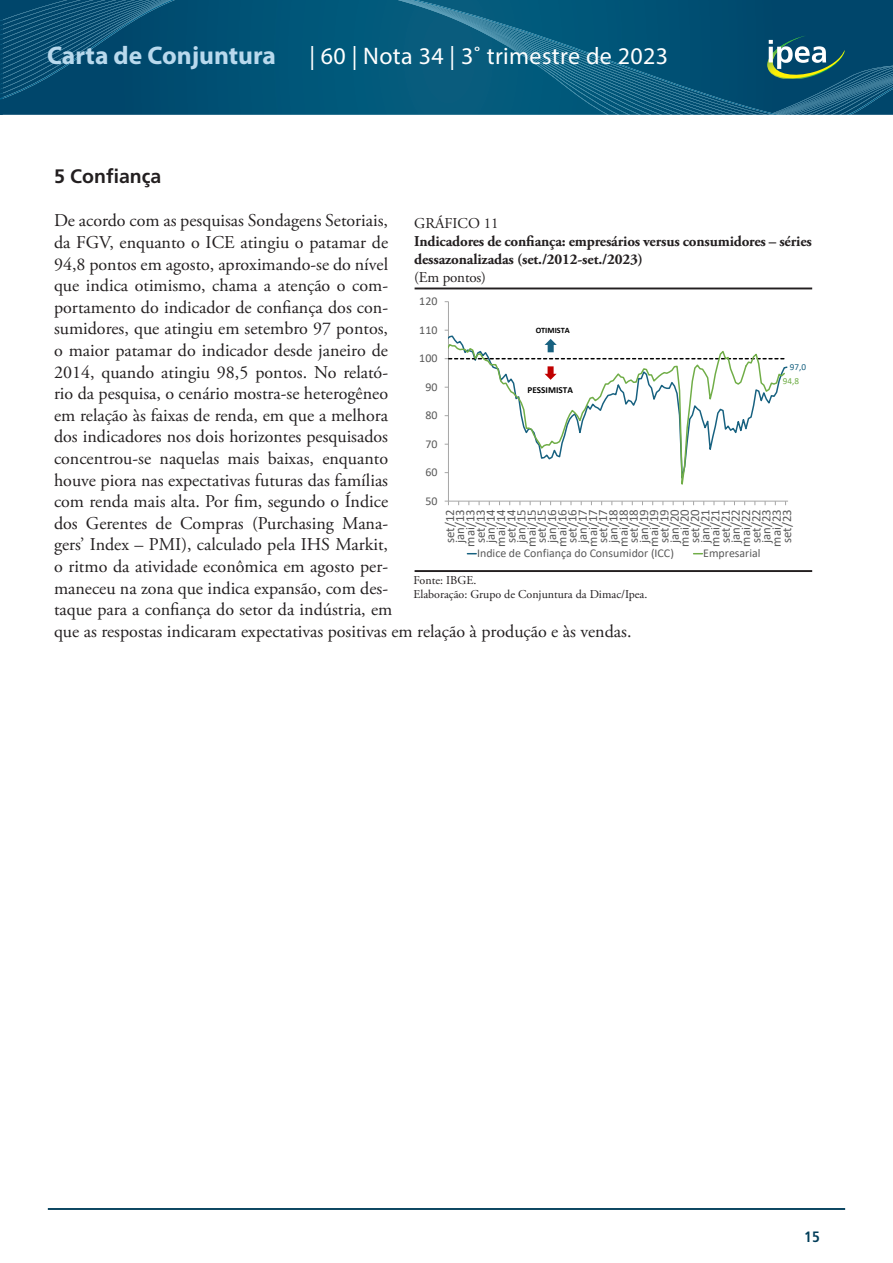
<style>
.page{position:relative;width:893px;height:1263px;background:#fff}
.page>*{position:absolute;margin:0;border:0;box-sizing:border-box;transform-origin:0 0}
.t1{font:700 25.5px "Myriad Pro";color:#b9d9ed}
.t2{font:24px "Myriad Pro";letter-spacing:.015em;color:#fff}
.Título_1{font:700 19.5px "Frutiger LT Pro";color:#231f20}
.corpo_de_texto{font:18px/21.6px "Adobe Garamond Pro";color:#231f20}
.t3{font:700 15px/18px "Adobe Garamond Pro";letter-spacing:-.01em;color:#231f20}
.t4{font:15px "Adobe Garamond Pro";letter-spacing:-.005em;color:#231f20}
.t5{font:700 condensed 15px "Frutiger LT Pro";color:#013d59}
.t6{font:12.75px/10.2px "Calibri";color:#595959;text-align:justify}
.t7{font:12px "Adobe Garamond Pro";color:#231f20}
.t8{font:11.85px "Calibri";color:#595959}
.t9{font:700 9.15px "Calibri";color:#000}
.t10{font:9.15px/14px "Calibri";color:#176180}
.t11{font:700 8.25px "Calibri";color:#000}
.s1{color:#70ad47}
</style>
<div class="page">
<hr style="left:48px;top:1208px;width:797px;height:2px;background:#013d59">
<div style="left:175px;top:0;width:223px;height:115px;background:#005578"></div>
<svg style="left:0;top:0;width:175px;height:115px;background:#084e72"></svg>
<svg style="left:398px;top:0;width:495px;height:115px;background:#0d5a7a"></svg>
<hr style="left:415px;top:570px;width:397px;height:2px;background:#231f20">
<hr style="left:415px;top:287px;width:397px;height:2px;background:#231f20">
<hr style="left:448px;top:302px;width:1px;height:199px;background:#a6a6a6">
<hr style="left:448px;top:501px;width:340px;height:1px;background:#a6a6a6">
<svg style="left:448px;top:335px;width:300px;height:166px"></svg>
<svg style="left:445px;top:339px;width:343px;height:91px"></svg>
<h1 class="t1" style="left:47px;top:39px;width:230px">Carta de Conjuntura</h1>
<h2 class="t2" style="left:309px;top:41px;width:360px">| 60 | Nota 34 | 3˚ trimestre de 2023</h2>
<p class="Título_1" style="left:54px;top:165px;width:109px">5 Confiança</p>
<p class="corpo_de_texto" style="left:54px;top:210px;width:579px">De acordo com as pesquisas Sondagens Setoriais,<br>da FGV, enquanto o ICE atingiu o patamar de<br>94,8 pontos em agosto, aproximando-se do nível<br>que indica otimismo, chama a atenção o com-<br>portamento do indicador de confiança dos con-<br>sumidores, que atingiu em setembro 97 pontos,<br>o maior patamar do indicador desde janeiro de<br>2014, quando atingiu 98,5 pontos. No relató-<br>rio da pesquisa, o cenário mostra-se heterogêneo<br>em relação às faixas de renda, em que a melhora<br>dos indicadores nos dois horizontes pesquisados<br>concentrou-se naquelas mais baixas, enquanto<br>houve piora nas expectativas futuras das famílias<br>com renda mais alta. Por fim, segundo o Índice<br>dos Gerentes de Compras (Purchasing Mana-<br>gers’ Index – PMI), calculado pela IHS Markit,<br>o ritmo da atividade econômica em agosto per-<br>maneceu na zona que indica expansão, com des-<br>taque para a confiança do setor da indústria, em<br>que as respostas indicaram expectativas positivas em relação à produção e às vendas.</p>
<p class="t4" style="left:414px;top:214px;width:86px">GRÁFICO 11</p>
<p class="t3" style="left:414px;top:232px;width:399px">Indicadores de confiança: empresários versus consumidores – séries dessazonalizadas (set./2012-set./2023)</p>
<p class="t4" style="left:414px;top:268px;width:73px">(Em pontos)</p>
<p class="t8" style="left:419px;top:293px;width:20px">120</p>
<p class="t8" style="left:419px;top:321px;width:20px">110</p>
<p class="t11" style="left:536px;top:325px;width:36px">OTIMISTA</p>
<p class="t8" style="left:419px;top:350px;width:20px">100</p>
<p class="t10" style="left:783px;top:360px;width:25px;text-indent:7px">97,0<br><span class="s1">94,8</span></p>
<p class="t8" style="left:425px;top:378px;width:14px">90</p>
<p class="t9" style="left:528px;top:383px;width:47px">PESSIMISTA</p>
<p class="t8" style="left:425px;top:407px;width:14px">80</p>
<p class="t8" style="left:425px;top:435px;width:14px">70</p>
<p class="t8" style="left:425px;top:464px;width:14px">60</p>
<p class="t8" style="left:425px;top:492px;width:14px">50</p>
<p class="t6" style="left:444px;top:546px;width:39px;rotate:-90deg">set/12 jan/13 mai/13 set/13 jan/14 mai/14 set/14 jan/15 mai/15 set/15 jan/16 mai/16 set/16 jan/17 mai/17 set/17 jan/18 mai/18 set/18 jan/19 mai/19 set/19 jan/20 mai/20 set/20 jan/21 mai/21 set/21 jan/22 mai/22 set/22 jan/23 mai/23 set/23</p>
<p class="t8" style="left:477px;top:545px;width:198px">Indice de Confiança do Consumidor (ICC)</p>
<p class="t8" style="left:703px;top:545px;width:59px">Empresarial</p>
<p class="t7" style="left:414px;top:573px;width:64px">Fonte: IBGE.</p>
<p class="t7" style="left:414px;top:587px;width:235px">Elaboração: Grupo de Conjuntura da Dimac/Ipea.</p>
<p class="t5" style="left:804px;top:1228px;width:17px">15</p>
</div>
